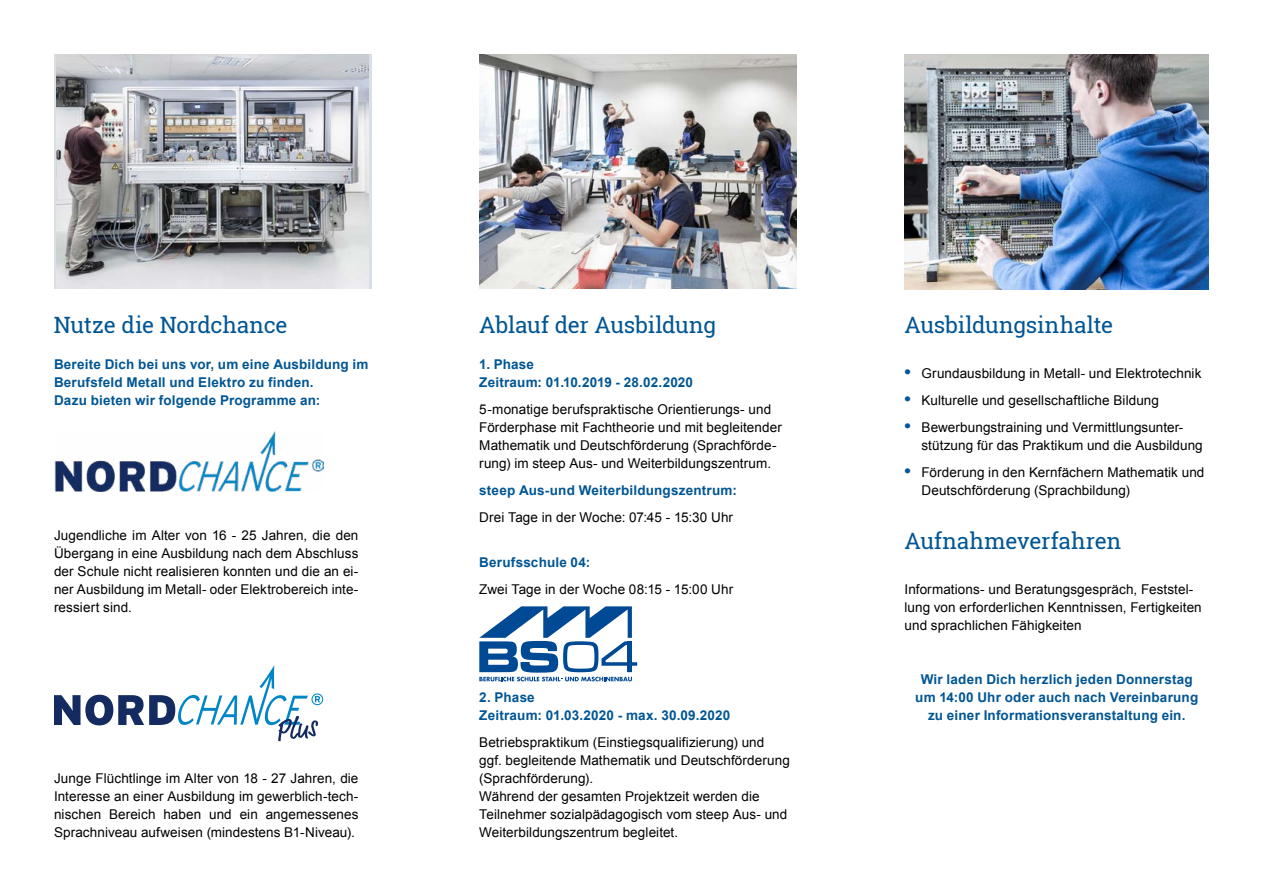
<style>
.page{position:relative;width:1263px;height:893px;background:#fff}
.page>*{position:absolute;margin:0;border:0;box-sizing:border-box;transform-origin:0 0}
.t1{font:22.5px "Roboto Slab";letter-spacing:-.01em;color:#005694}
.t2{font:13.5px/18px "Arial";letter-spacing:.005em;color:#000}
.t3{font:700 13.5px/18px "Arial";letter-spacing:.015em;color:#005694}
.s1{font-weight:700;font-size:18px;color:#005694}
</style>
<div class="page">
<img style="left:904px;top:54px;width:305px;height:236px">
<img style="left:57px;top:54px;width:311px;height:234px">
<img style="left:479px;top:54px;width:317px;height:234px">
<img style="left:54px;top:431px;width:269px;height:60px">
<svg style="left:54px;top:665px;width:269px;height:76px"></svg>
<svg style="left:479px;top:606px;width:158px;height:75px"></svg>
<h1 class="t1" style="left:54px;top:309px;width:235px">Nutze die Nordchance</h1>
<h1 class="t1" style="left:479px;top:309px;width:238px">Ablauf der Ausbildung</h1>
<h1 class="t1" style="left:904px;top:309px;width:210px">Ausbildungsinhalte</h1>
<p class="t2" style="left:904px;top:364px;width:298px"><span class="s1">•</span> Grundausbildung in Metall- und Elektrotechnik</p>
<p class="t2" style="left:904px;top:391px;width:256px"><span class="s1">•</span> Kulturelle und gesellschaftliche Bildung</p>
<p class="t2" style="left:921px;top:418px;width:283px;text-indent:-17px"><span class="s1">•</span> Bewerbungstraining und Vermittlungsunter&shy;stützung für das Praktikum und die Ausbildung</p>
<p class="t2" style="left:921px;top:463px;width:284px;text-indent:-17px"><span class="s1">•</span> Förderung in den Kernfächern Mathematik und<br>Deutschförderung (Sprachbildung)</p>
<p class="t3" style="left:479px;top:356px;width:215px">1. Phase<br>Zeitraum: 01.10.2019 - 28.02.2020</p>
<p class="t3" style="left:54px;top:356px;width:316px">Bereite Dich bei uns vor, um eine Ausbildung im<br>Berufsfeld Metall und Elektro zu finden.<br>Dazu bieten wir folgende Programme an:</p>
<p class="t2" style="left:479px;top:400px;width:304px">5-monatige berufspraktische Orientierungs- und Förderphase mit Fachtheorie und mit begleitender Mathematik und Deutschförderung (Sprachförde&shy;rung) im steep Aus- und Weiterbildungszentrum.</p>
<p class="t3" style="left:479px;top:482px;width:259px">steep Aus-und Weiterbildungszentrum:</p>
<p class="t2" style="left:479px;top:508px;width:255px">Drei Tage in der Woche: 07:45 - 15:30 Uhr</p>
<p class="t3" style="left:479px;top:554px;width:113px">Berufsschule 04:</p>
<p class="t2" style="left:479px;top:580px;width:255px">Zwei Tage in der Woche 08:15 - 15:00 Uhr</p>
<p class="t2" style="left:904px;top:580px;width:299px">Informations- und Beratungsgespräch, Feststel&shy;lung von erforderlichen Kenntnissen, Fertigkeiten und sprachlichen Fähigkeiten</p>
<p class="t2" style="left:54px;top:526px;width:306px;text-align:justify">Jugendliche im Alter von 16 - 25 Jahren, die den Übergang in eine Ausbildung nach dem Abschluss der Schule nicht realisieren konnten und die an ei&shy;ner Ausbildung im Metall- oder Elektrobereich inte&shy;ressiert sind.</p>
<h1 class="t1" style="left:904px;top:525px;width:218px">Aufnahmeverfahren</h1>
<p class="t2" style="left:54px;top:769px;width:306px;text-align:justify">Junge Flüchtlinge im Alter von 18 - 27 Jahren, die Interesse an einer Ausbildung im gewerblich-tech&shy;nischen Bereich haben und ein angemessenes Sprachniveau aufweisen (mindestens B1-Niveau).</p>
<p class="t3" style="left:479px;top:689px;width:253px">2. Phase<br>Zeitraum: 01.03.2020 - max. 30.09.2020</p>
<p class="t2" style="left:479px;top:733px;width:312px">Betriebspraktikum (Einstiegsqualifizierung) und ggf. begleitende Mathematik und Deutschförderung (Sprachförderung).<br>Während der gesamten Projektzeit werden die Teilnehmer sozialpädagogisch vom steep Aus- und Weiterbildungszentrum begleitet.</p>
<p class="t3" style="left:915px;top:671px;width:284px;text-align:center">Wir laden Dich herzlich jeden Donnerstag um 14:00 Uhr oder auch nach Vereinbarung zu einer Informationsveranstaltung ein.</p>
</div>
